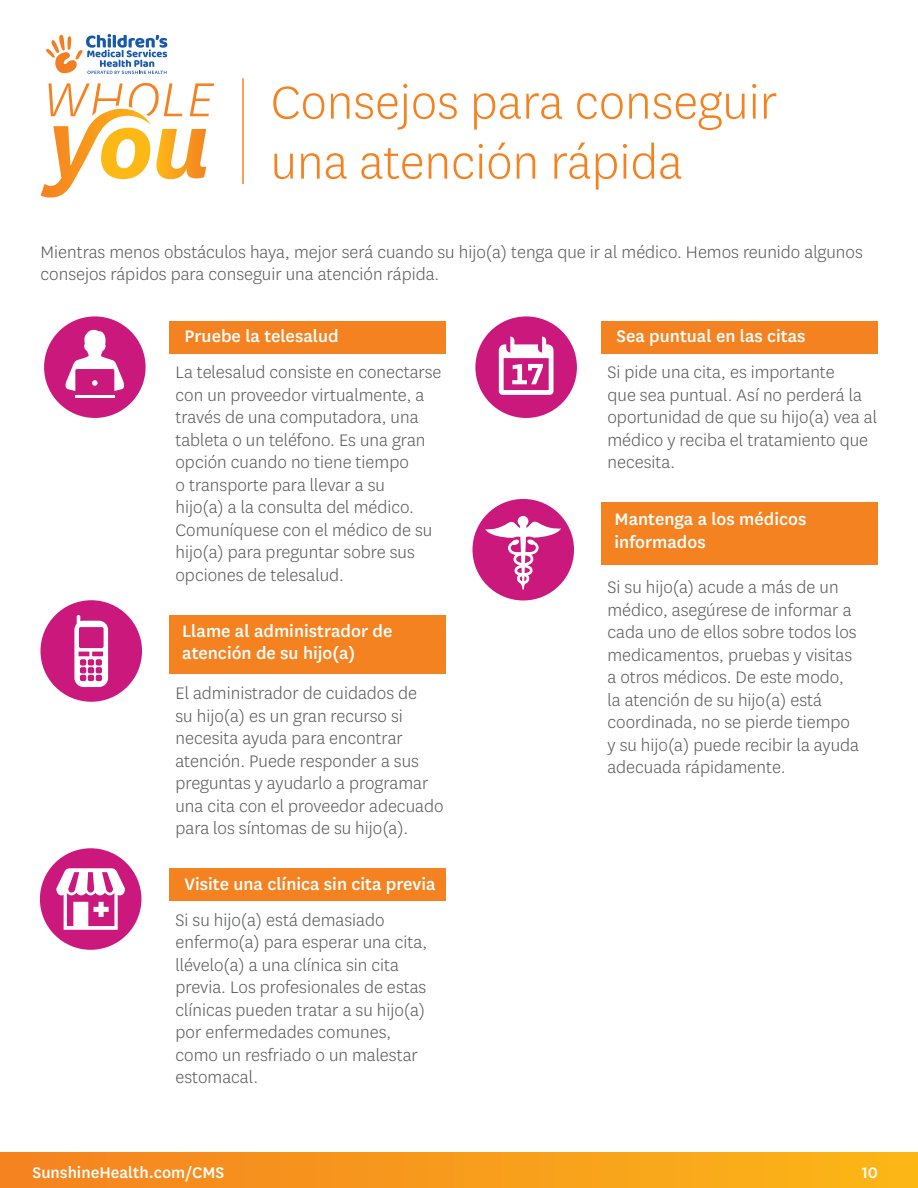
<style>
.page{position:relative;width:918px;height:1188px;background:#fff}
.page>*{position:absolute;margin:0;border:0;box-sizing:border-box;transform-origin:0 0}
.Article_Header{font:300 54px/60px "Centene Sans";color:#f58220}
.t1{font:300 19.5px/22.5px "Centene Sans";color:#57585a}
.Article_Header-2{font:500 19.5px/22.5px "Centene Sans";color:#fff}
.Subheads___Callouts{font:19.5px "Centene Sans";color:#fff}
.t2{font:500 18px "Centene Sans";color:#fff}
</style>
<div class="page">
<div style="left:0;top:1153px;width:918px;height:35px;background:linear-gradient(to right,#f48221,#fbb617)"></div>
<hr style="left:242px;top:78px;width:2px;height:106px;background:#f58220">
<svg style="left:41px;top:83px;width:173px;height:115px"></svg>
<svg style="left:46px;top:34px;width:121px;height:40px"></svg>
<div style="left:169px;top:321px;width:277px;height:32px;background:#f58220"></div>
<div style="left:169px;top:615px;width:277px;height:32px;background:#f58220"></div>
<div style="left:169px;top:868px;width:277px;height:33px;background:#f58220"></div>
<div style="left:601px;top:321px;width:277px;height:32px;background:#f58220"></div>
<div style="left:601px;top:502px;width:277px;height:33px;background:#f58220"></div>
<div style="left:44px;top:316px;width:102px;height:102px;background:#ca187c;border-radius:50%"></div>
<hr style="left:75px;top:395px;width:39px;height:3px;background:#fff">
<svg style="left:65px;top:329px;width:60px;height:62px"></svg>
<div style="left:40px;top:600px;width:102px;height:102px;background:#ca187c;border-radius:50%"></div>
<svg style="left:74px;top:615px;width:34px;height:72px"></svg>
<div style="left:40px;top:848px;width:101px;height:102px;background:#ca187c;border-radius:50%"></div>
<svg style="left:56px;top:868px;width:69px;height:62px"></svg>
<div style="left:475px;top:316px;width:102px;height:102px;background:#ca187c;border-radius:50%"></div>
<svg style="left:499px;top:337px;width:55px;height:58px"></svg>
<div style="left:473px;top:499px;width:101px;height:101px;background:#ca187c;border-radius:50%"></div>
<svg style="left:485px;top:516px;width:76px;height:74px"></svg>
<div style="left:169px;top:622px;width:277px;height:51px;background:#f58220"></div>
<div style="left:601px;top:511px;width:277px;height:54px;background:#f58220"></div>
<p class="Article_Header" style="left:271px;top:71px;width:508px">Consejos para conseguir una atención rápida</p>
<p class="t1" style="left:41px;top:240px;width:824px">Mientras menos obstáculos haya, mejor será cuando su hijo(a) tenga que ir al médico. Hemos reunido algunos consejos rápidos para conseguir una atención rápida.</p>
<p class="Subheads___Callouts" style="left:176px;top:323px;width:112px">Try T lehealth</p>
<p class="t1" style="left:176px;top:360px;width:268px">La telesalud consiste en conectarse con un proveedor virtualmente, a través de una computadora, una tableta o un teléfono. Es una gran opción cuando no tiene tiempo<br>o transporte para llevar a su<br>hijo(a) a la consulta del médico.<br>Comuníquese con el médico de su hijo(a) para preguntar sobre sus opciones de telesalud.</p>
<p class="Subheads___Callouts" style="left:176px;top:617px;width:241px">Call Your Child’s Care Manager</p>
<p class="Article_Header-2" style="left:184px;top:324px;width:156px">Pruebe la telesalud</p>
<p class="Article_Header-2" style="left:182px;top:618px;width:212px">Llame al administrador de atención de su hijo(a)</p>
<p class="t1" style="left:176px;top:681px;width:270px">El administrador de cuidados de<br>su hijo(a) es un gran recurso si necesita ayuda para encontrar atención. Puede responder a sus preguntas y ayudarlo a programar una cita con el proveedor adecuado para los síntomas de su hijo(a).</p>
<p class="Subheads___Callouts" style="left:176px;top:871px;width:162px">Visit a Walk-In Clinic</p>
<p class="t1" style="left:176px;top:908px;width:253px">Si su hijo(a) está demasiado enfermo(a) para esperar una cita, llévelo(a) a una clínica sin cita previa. Los profesionales de estas clínicas pueden tratar a su hijo(a) por enfermedades comunes, como un resfriado o un malestar estomacal.</p>
<p class="Article_Header-2" style="left:184px;top:871px;width:253px">Visite una clínica sin cita previa</p>
<p class="Subheads___Callouts" style="left:608px;top:323px;width:232px">Be On Time for Appoin ments</p>
<p class="t1" style="left:608px;top:360px;width:271px">Si pide una cita, es importante<br>que sea puntual. Así no perderá la oportunidad de que su hijo(a) vea al médico y reciba el tratamiento que necesita.</p>
<p class="Article_Header-2" style="left:616px;top:324px;width:191px">Sea puntual en las citas</p>
<p class="Subheads___Callouts" style="left:608px;top:505px;width:199px">Keep Doctors in the Loop</p>
<p class="Article_Header-2" style="left:615px;top:507px;width:193px">Mantenga a los médicos informados</p>
<p class="t1" style="left:608px;top:575px;width:253px">Si su hijo(a) acude a más de un médico, asegúrese de informar a cada uno de ellos sobre todos los medicamentos, pruebas y visitas a otros médicos. De este modo, la atención de su hijo(a) está coordinada, no se pierde tiempo y su hijo(a) puede recibir la ayuda adecuada rápidamente.</p>
<p class="t2" style="left:33px;top:1160px;width:193px">SunshineHealth.com/CMS</p>
<p class="t2" style="left:862px;top:1160px;width:18px">10</p>
</div>
